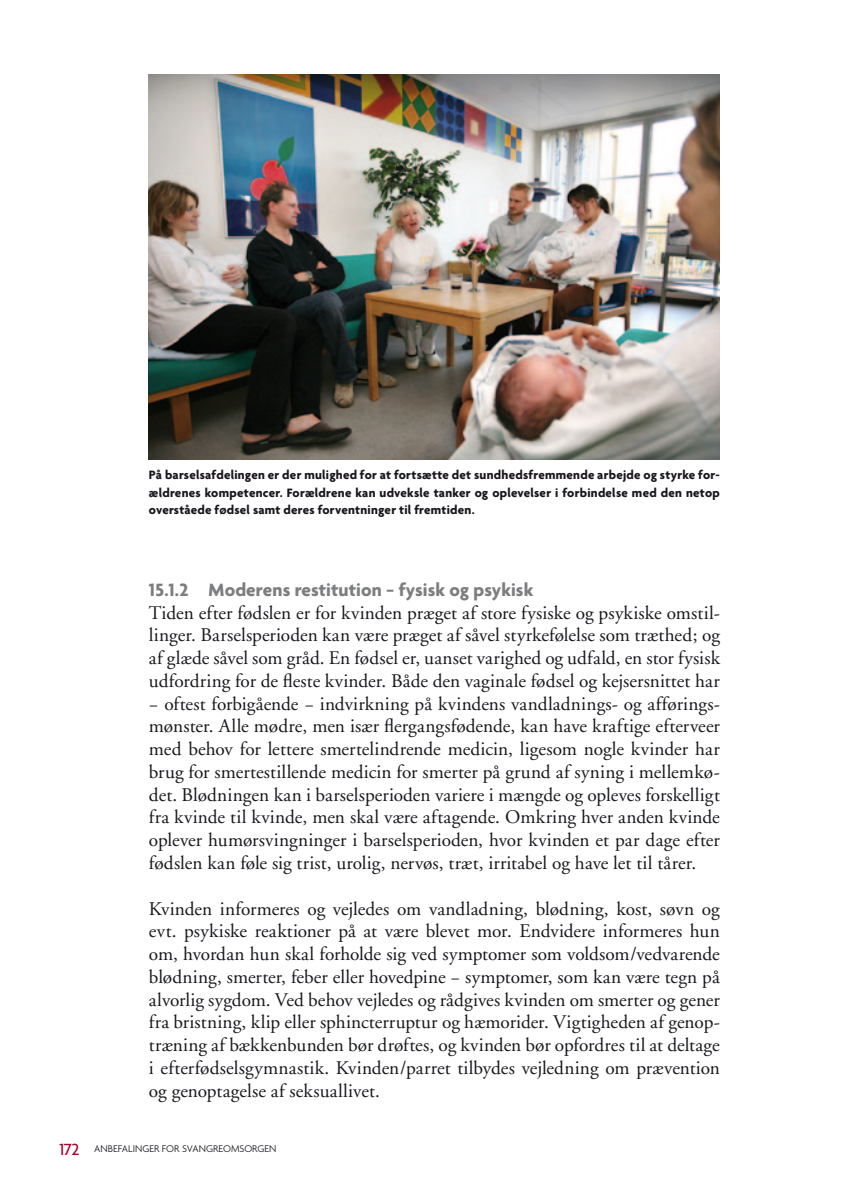
<style>
.page{position:relative;width:844px;height:1191px;background:#fff}
.page>*{position:absolute;margin:0;border:0;box-sizing:border-box;transform-origin:0 0}
.t1{font:19.25px/22.8px "Adobe Garamond";letter-spacing:.005em;color:#1a171c;text-align:justify}
.t2{font:700 19.25px "Agenda";letter-spacing:.005em;color:#7c7d7f}
.t3{font:700 13.12px/17.5px "Agenda";letter-spacing:.02em;color:#1a171c;text-align:justify}
.t4{font:300 10.5px "Agenda";color:#1a171c}
.s1{font-weight:500;font-size:17.5px;color:#a7022f}
</style>
<div class="page">
<img style="left:149px;top:74px;width:570px;height:385px">
<p class="t3" style="left:149px;top:466px;width:572px">På barselsafdelingen er der mulighed for at fortsætte det sundhedsfremmende arbejde og styrke for&shy;ældrenes kompetencer. Forældrene kan udveksle tanker og oplevelser i forbindelse med den netop overståede fødsel samt deres forventninger til fremtiden.</p>
<p class="t2" style="left:149px;top:578px;width:386px">15.1.2 Moderens restitution − fysisk og psykisk</p>
<p class="t1" style="left:149px;top:601px;width:572px">Tiden efter fødslen er for kvinden præget af store fysiske og psykiske omstil&shy;linger. Barselsperioden kan være præget af såvel styrkefølelse som træthed; og af glæde såvel som gråd. En fødsel er, uanset varighed og udfald, en stor fysisk udfordring for de fleste kvinder. Både den vaginale fødsel og kejsersnittet har − oftest forbigående − indvirkning på kvindens vandladnings- og afførings&shy;mønster. Alle mødre, men især flergangsfødende, kan have kraftige efterveer med behov for lettere smertelindrende medicin, ligesom nogle kvinder har brug for smertestillende medicin for smerter på grund af syning i mellemkø&shy;det. Blødningen kan i barselsperioden variere i mængde og opleves forskelligt fra kvinde til kvinde, men skal være aftagende. Omkring hver anden kvinde oplever humørsvingninger i barselsperioden, hvor kvinden et par dage efter fødslen kan føle sig trist, urolig, nervøs, træt, irritabel og have let til tårer.</p>
<p class="t1" style="left:149px;top:897px;width:572px">Kvinden informeres og vejledes om vandladning, blødning, kost, søvn og evt. psykiske reaktioner på at være blevet mor. Endvidere informeres hun om, hvordan hun skal forholde sig ved symptomer som voldsom/vedvarende blødning, smerter, feber eller hovedpine − symptomer, som kan være tegn på alvorlig sygdom. Ved behov vejledes og rådgives kvinden om smerter og gener fra bristning, klip eller sphincterruptur og hæmorider. Vigtigheden af genop&shy;træning af bækkenbunden bør drøftes, og kvinden bør opfordres til at deltage i efterfødselsgymnastik. Kvinden/parret tilbydes vejledning om prævention og genoptagelse af seksuallivet.</p>
<p class="t4" style="left:60px;top:1142px;width:218px"><span class="s1">172</span> ANBEFALINGER FOR SVANGREOMSORGEN</p>
</div>
